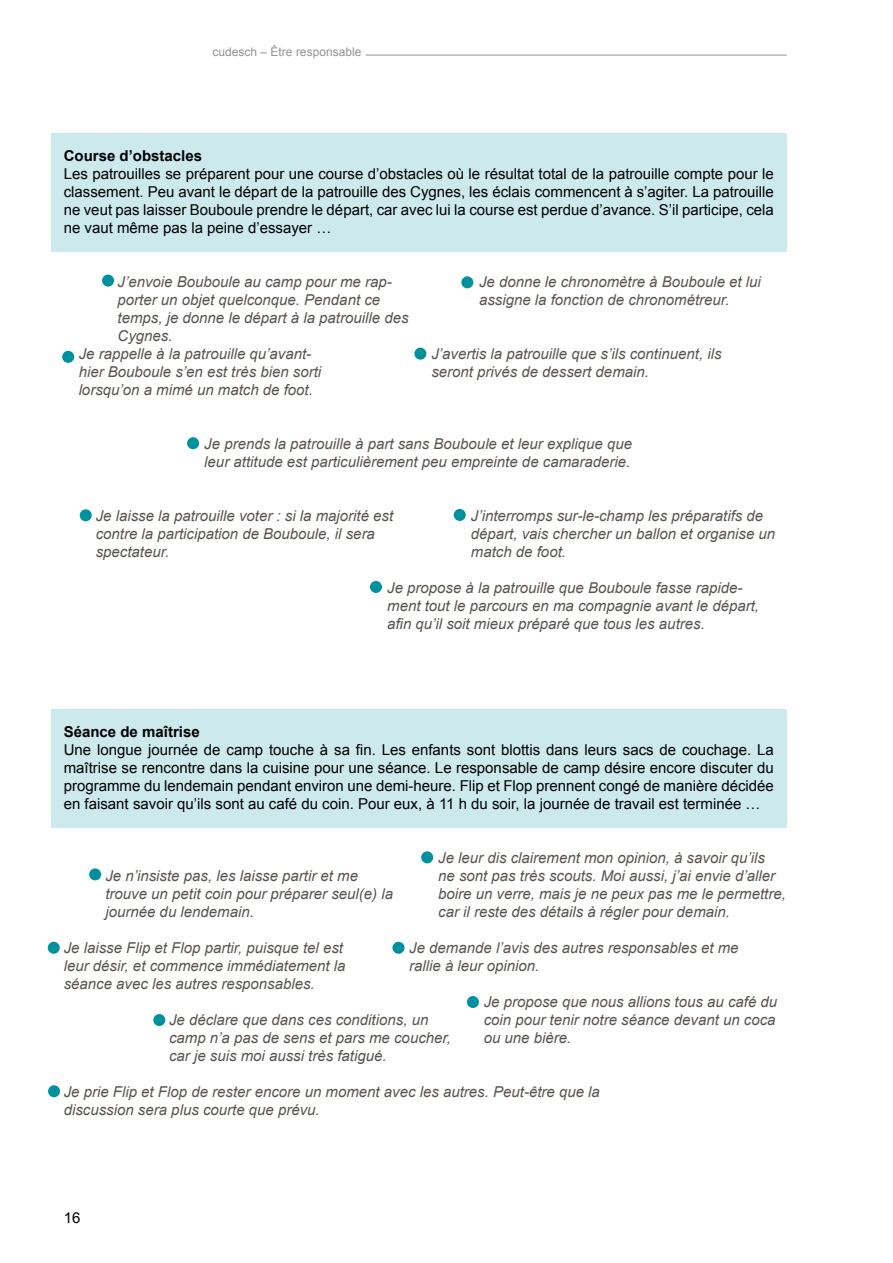
<style>
.page{position:relative;width:893px;height:1263px;background:#fff}
.page>*{position:absolute;margin:0;border:0;box-sizing:border-box;transform-origin:0 0}
.t1{font:italic 15px/18px "Arial";color:#59544f}
.t2{font:15px/18px "Arial";color:#000;text-align:justify}
.t3{font:700 15px "Arial";color:#000}
.t4{font:12px "Arial";color:#959391}
</style>
<div class="page">
<hr style="left:366px;top:55px;width:421px;height:1px;background:#959391">
<div style="left:51px;top:133px;width:736px;height:118px;background:#cce9ec"></div>
<div style="left:102px;top:275px;width:12px;height:12px;background:#00919f;border-radius:50%"></div>
<div style="left:414px;top:348px;width:12px;height:12px;background:#00919f;border-radius:50%"></div>
<div style="left:187px;top:437px;width:12px;height:12px;background:#00919f;border-radius:50%"></div>
<div style="left:62px;top:351px;width:12px;height:12px;background:#00919f;border-radius:50%"></div>
<div style="left:454px;top:509px;width:12px;height:12px;background:#00919f;border-radius:50%"></div>
<div style="left:370px;top:581px;width:12px;height:12px;background:#00919f;border-radius:50%"></div>
<div style="left:80px;top:509px;width:12px;height:12px;background:#00919f;border-radius:50%"></div>
<div style="left:461px;top:276px;width:12px;height:12px;background:#00919f;border-radius:50%"></div>
<div style="left:51px;top:710px;width:736px;height:118px;background:#cce9ec"></div>
<div style="left:89px;top:868px;width:12px;height:12px;background:#00919f;border-radius:50%"></div>
<div style="left:392px;top:942px;width:12px;height:12px;background:#00919f;border-radius:50%"></div>
<div style="left:48px;top:1085px;width:12px;height:12px;background:#00919f;border-radius:50%"></div>
<div style="left:48px;top:942px;width:12px;height:12px;background:#00919f;border-radius:50%"></div>
<div style="left:467px;top:996px;width:12px;height:12px;background:#00919f;border-radius:50%"></div>
<div style="left:153px;top:1014px;width:12px;height:12px;background:#00919f;border-radius:50%"></div>
<div style="left:421px;top:851px;width:12px;height:12px;background:#00919f;border-radius:50%"></div>
<p class="t4" style="left:213px;top:43px;width:150px">cudesch – Être responsable</p>
<p class="t3" style="left:64px;top:146px;width:140px">Course d’obstacles</p>
<p class="t2" style="left:64px;top:165px;width:712px">Les patrouilles se préparent pour une course d’obstacles où le résultat total de la patrouille compte pour le classement. Peu avant le départ de la patrouille des Cygnes, les éclais commencent à s’agiter. La patrouille ne veut pas laisser Bouboule prendre le départ, car avec lui la course est perdue d’avance. S’il participe, cela ne vaut même pas la peine d’essayer …</p>
<p class="t1" style="left:117px;top:273px;width:292px">J’envoie Bouboule au camp pour me rap&shy;porter un objet quelconque. Pendant ce temps, je donne le départ à la patrouille des<br>Cygnes.</p>
<p class="t1" style="left:79px;top:345px;width:244px">Je rappelle à la patrouille qu’avant&shy;hier Bouboule s’en est très bien sorti lorsqu’on a mimé un match de foot.</p>
<p class="t1" style="left:479px;top:273px;width:283px">Je donne le chronomètre à Bouboule et lui assigne la fonction de chronométreur.</p>
<p class="t1" style="left:431px;top:345px;width:292px">J’avertis la patrouille que s’ils continuent, ils seront privés de dessert demain.</p>
<p class="t1" style="left:204px;top:435px;width:429px">Je prends la patrouille à part sans Bouboule et leur explique que leur attitude est particulièrement peu empreinte de camaraderie.</p>
<p class="t1" style="left:471px;top:507px;width:306px">J’interromps sur-le-champ les préparatifs de départ, vais chercher un ballon et organise un match de foot.</p>
<p class="t1" style="left:387px;top:579px;width:373px">Je propose à la patrouille que Bouboule fasse rapide&shy;ment tout le parcours en ma compagnie avant le départ, afin qu’il soit mieux préparé que tous les autres.</p>
<p class="t1" style="left:96px;top:507px;width:299px">Je laisse la patrouille voter : si la majorité est contre la participation de Bouboule, il sera spectateur.</p>
<p class="t3" style="left:64px;top:722px;width:137px">Séance de maîtrise</p>
<p class="t2" style="left:64px;top:741px;width:712px">Une longue journée de camp touche à sa fin. Les enfants sont blottis dans leurs sacs de couchage. La maîtrise se rencontre dans la cuisine pour une séance. Le responsable de camp désire encore discuter du programme du lendemain pendant environ une demi-heure. Flip et Flop prennent congé de manière décidée en faisant savoir qu’ils sont au café du coin. Pour eux, à 11 h du soir, la journée de travail est terminée …</p>
<p class="t1" style="left:438px;top:849px;width:349px">Je leur dis clairement mon opinion, à savoir qu’ils<br>ne sont pas très scouts. Moi aussi, j’ai envie d’aller boire un verre, mais je ne peux pas me le permettre, car il reste des détails à régler pour demain.</p>
<p class="t1" style="left:105px;top:867px;width:289px">Je n’insiste pas, les laisse partir et me trouve un petit coin pour préparer seul(e) la journée du lendemain.</p>
<p class="t1" style="left:64px;top:939px;width:283px">Je laisse Flip et Flop partir, puisque tel est leur désir, et commence immédiatement la séance avec les autres responsables.</p>
<p class="t1" style="left:409px;top:939px;width:331px">Je demande l’avis des autres responsables et me rallie à leur opinion.</p>
<p class="t1" style="left:484px;top:993px;width:295px;text-align:justify">Je propose que nous allions tous au café du coin pour tenir notre séance devant un coca ou une bière.</p>
<p class="t1" style="left:169px;top:1011px;width:283px">Je déclare que dans ces conditions, un camp n’a pas de sens et pars me coucher, car je suis moi aussi très fatigué.</p>
<p class="t1" style="left:64px;top:1083px;width:538px">Je prie Flip et Flop de rester encore un moment avec les autres. Peut-être que la discussion sera plus courte que prévu.</p>
<p class="t2" style="left:64px;top:1209px;width:18px">16</p>
</div>
